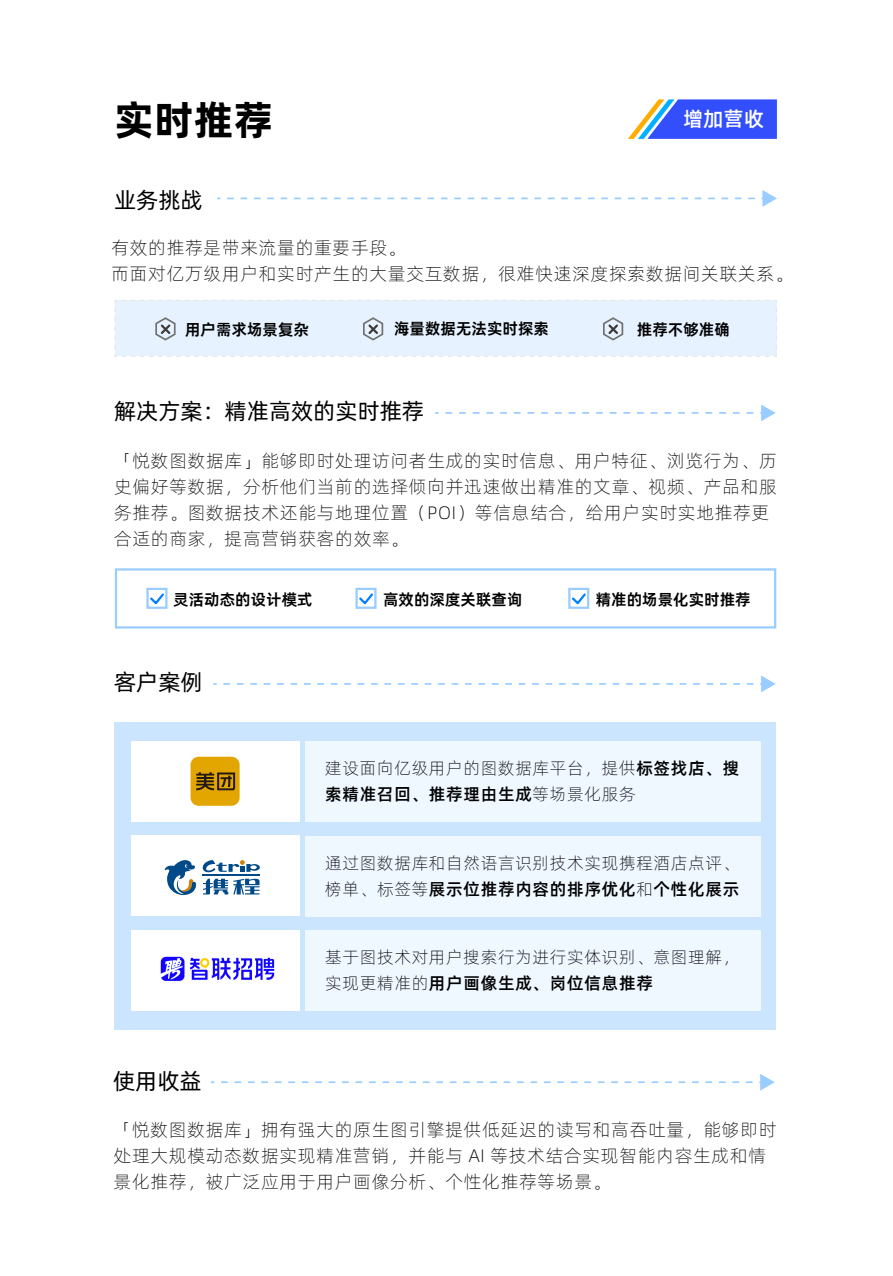
<style>
.page{position:relative;width:893px;height:1276px;background:#fff}
.page>*{position:absolute;margin:0;border:0;box-sizing:border-box;transform-origin:0 0}
.t1{font:40.5px "Alibaba Pu Hui Ti B";color:#000}
.t2{font:22.5px "Alibaba Pu Hui Ti R";color:#000}
.t3{font:700 20.25px "Alibaba Pu Hui Ti 2 75 Semi";color:#fff}
.t4{font:18px/26.1px "Alibaba Pu Hui Ti L";letter-spacing:.04em;color:#000}
.t5{font:16.88px "Alibaba Pu Hui Ti L";letter-spacing:.04em;color:#000}
.t6{font:700 16.88px "Alibaba Pu Hui Ti 2 75 Semi";letter-spacing:.04em;color:#000}
.t7{font:15.75px "Alibaba Pu Hui Ti 2 85 Bold";color:#000}
.s1{font-family:"Alibaba Pu Hui Ti 2 75 Semi";font-weight:700}
.s2{font-family:"Alibaba Pu Hui Ti L";font-weight:400}
</style>
<div class="page">
<div style="left:115px;top:722px;width:661px;height:307px;background:#cce5ff"></div>
<svg style="left:227px;top:190px;width:550px;height:17px"></svg>
<svg style="left:445px;top:404px;width:331px;height:17px"></svg>
<svg style="left:223px;top:675px;width:553px;height:17px"></svg>
<div style="left:114px;top:300px;width:663px;height:57px;background:#e6f2ff"></div>
<svg style="left:115px;top:568px;width:661px;height:60px"></svg>
<svg style="left:628px;top:99px;width:149px;height:40px;background:#5a72f3"></svg>
<div style="left:131px;top:741px;width:168px;height:80px;background:#fff"></div>
<div style="left:306px;top:741px;width:455px;height:81px;background:#eff7ff"></div>
<div style="left:191px;top:756px;width:49px;height:50px;background:#e3a500;border-radius:8px"></div>
<svg style="left:196px;top:772px;width:39px;height:18px"></svg>
<div style="left:131px;top:836px;width:168px;height:80px;background:#fff"></div>
<div style="left:306px;top:836px;width:455px;height:80px;background:#eff7ff"></div>
<div style="left:131px;top:930px;width:168px;height:80px;background:#fff"></div>
<div style="left:306px;top:930px;width:455px;height:81px;background:#eff7ff"></div>
<svg style="left:164px;top:860px;width:96px;height:35px"></svg>
<img style="left:160px;top:956px;width:115px;height:25px">
<svg style="left:221px;top:1074px;width:554px;height:16px"></svg>
<h1 class="t1" style="left:114px;top:88px;width:161px">实时推荐</h1>
<p class="t3" style="left:683px;top:103px;width:82px">增加营收</p>
<p class="t2" style="left:114px;top:183px;width:90px">业务挑战</p>
<p class="t4" style="left:111px;top:233px;width:683px">有效的推荐是带来流量的重要手段。<br>而面对亿万级用户和实时产生的大量交互数据，很难快速深度探索数据间关联关系。</p>
<p class="t7" style="left:185px;top:317px;width:125px">用户需求场景复杂</p>
<p class="t7" style="left:394px;top:316px;width:156px">海量数据无法实时探索</p>
<p class="t7" style="left:637px;top:317px;width:94px">推荐不够准确</p>
<p class="t2" style="left:114px;top:394px;width:311px">解决方案：精准高效的实时推荐</p>
<p class="t4" style="left:114px;top:446px;width:664px">「悦数图数据库」能够即时处理访问者生成的实时信息、用户特征、浏览行为、历史偏好等数据，分析他们当前的选择倾向并迅速做出精准的文章、视频、产品和服务推荐。图数据技术还能与地理位置（POI）等信息结合，给用户实时实地推荐更合适的商家，提高营销获客的效率。</p>
<p class="t7" style="left:173px;top:587px;width:141px">灵活动态的设计模式</p>
<p class="t7" style="left:383px;top:587px;width:141px">高效的深度关联查询</p>
<p class="t7" style="left:596px;top:587px;width:156px">精准的场景化实时推荐</p>
<p class="t2" style="left:114px;top:665px;width:90px">客户案例</p>
<p class="t5" style="left:325px;top:755px;width:416px">建设面向亿级用户的图数据库平台，提供<span class="s1">标签找店、搜</span></p>
<p class="t6" style="left:325px;top:781px;width:312px">索精准召回、推荐理由生成<span class="s2">等场景化服务</span></p>
<p class="t5" style="left:325px;top:850px;width:416px">通过图数据库和自然语言识别技术实现携程酒店点评、</p>
<p class="t6" style="left:325px;top:875px;width:416px"><span class="s2">榜单、标签等</span>展示位推荐内容的排序优化<span class="s2">和</span>个性化展示</p>
<p class="t5" style="left:325px;top:945px;width:416px">基于图技术对用户搜索行为进行实体识别、意图理解，</p>
<p class="t6" style="left:325px;top:970px;width:329px"><span class="s2">实现更精准的</span>用户画像生成、岗位信息推荐</p>
<p class="t2" style="left:113px;top:1063px;width:90px">使用收益</p>
<p class="t4" style="left:114px;top:1115px;width:664px">「悦数图数据库」拥有强大的原生图引擎提供低延迟的读写和高吞吐量，能够即时处理大规模动态数据实现精准营销，并能与 AI 等技术结合实现智能内容生成和情景化推荐，被广泛应用于用户画像分析、个性化推荐等场景。</p>
</div>
